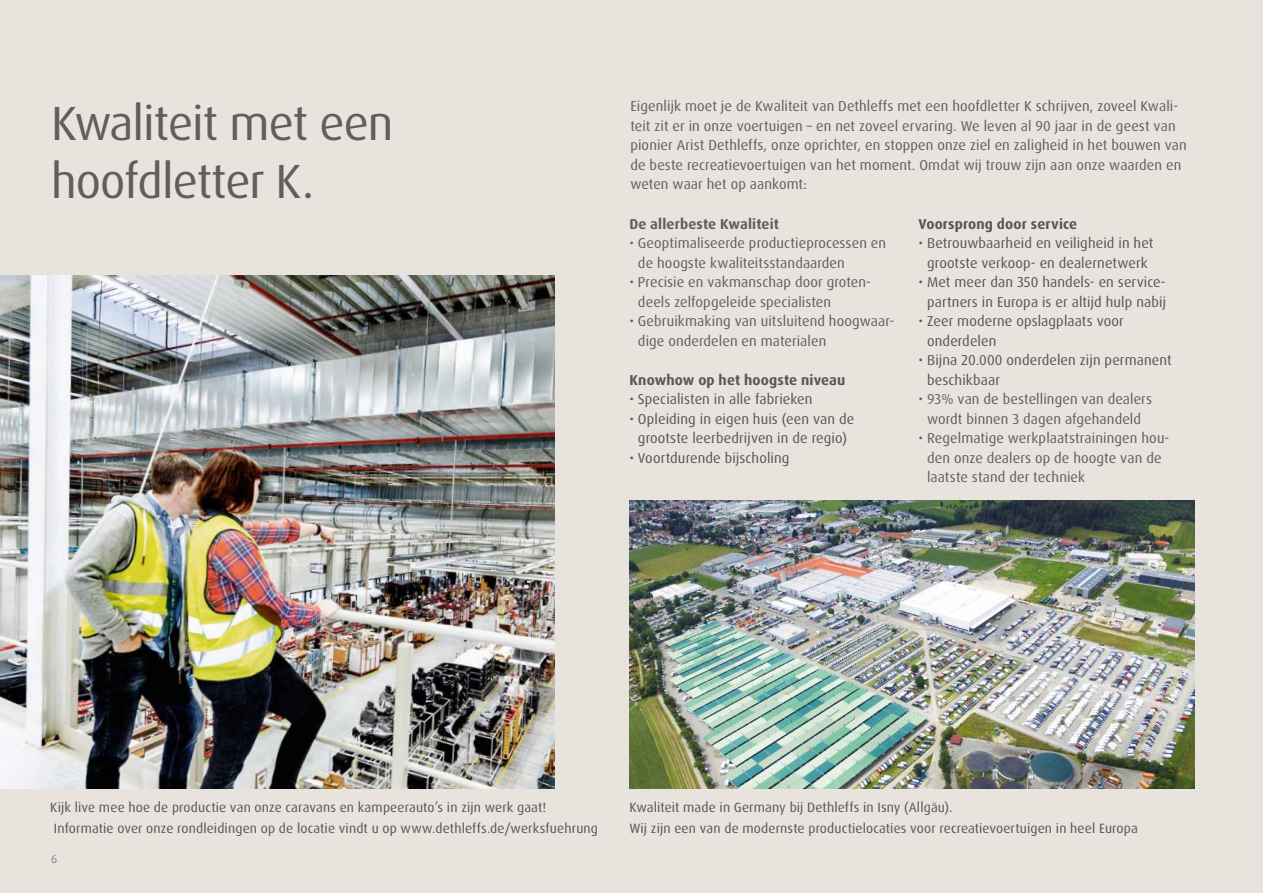
<style>
.page{position:relative;width:1263px;height:893px;background:#e8e3dc}
.page>*{position:absolute;margin:0;border:0;box-sizing:border-box;transform-origin:0 0}
.t1{font:48px/57.6px "Dax OT";letter-spacing:-.02em;color:#625e5f}
.t2{font:14.4px/19.5px "Dax OT";letter-spacing:.005em;color:#625e5f}
.t3{font:14.4px/19.5px "Dax OT";letter-spacing:.01em;color:#565656;text-align:center}
.t4{font:700 14.4px "Dax OT";letter-spacing:.01em;color:#565656}
.t5{font:700 14.4px "Dax OT";letter-spacing:.01em;color:#625e5f}
.t6{font:13.5px/21px "Dax OT";letter-spacing:.01em;color:#565656}
.t7{font:300 12px "Dax OT";color:#565656}
</style>
<div class="page">
<hr style="left:1262px;top:0;width:1px;height:893px;background:#fff">
<img style="left:0;top:276px;width:555px;height:512px">
<img style="left:629px;top:501px;width:566px;height:287px">
<h1 class="t1" style="left:51px;top:95px;width:344px">Kwaliteit met een hoofdletter K.</h1>
<p class="t2" style="left:630px;top:97px;width:558px">Eigenlijk moet je de Kwaliteit van Dethleffs met een hoofdletter K schrijven, zoveel Kwali&shy;teit zit er in onze voertuigen – en net zoveel ervaring. We leven al 90 jaar in de geest van pionier Arist Dethleffs, onze oprichter, en stoppen onze ziel en zaligheid in het bouwen van de beste recreatievoertuigen van het moment. Omdat wij trouw zijn aan onze waarden en weten waar het op aankomt:</p>
<p class="t5" style="left:629px;top:214px;width:151px">De allerbeste Kwaliteit</p>
<p class="t2" style="left:638px;top:234px;width:250px;text-indent:-9px">• Geoptimaliseerde productieprocessen en de hoogste kwaliteitsstandaarden</p>
<p class="t2" style="left:638px;top:273px;width:235px;text-indent:-9px">• Precisie en vakmanschap door groten&shy;deels zelfopgeleide specialisten</p>
<p class="t2" style="left:638px;top:312px;width:258px;text-indent:-9px">• Gebruikmaking van uitsluitend hoogwaar&shy;dige onderdelen en materialen</p>
<p class="t4" style="left:629px;top:370px;width:218px">Knowhow op het hoogste niveau</p>
<p class="t3" style="left:629px;top:390px;width:185px">• Specialisten in alle fabrieken</p>
<p class="t3" style="left:629px;top:409px;width:226px">• Opleiding in eigen huis (een van de grootste leerbedrijven in de regio)</p>
<p class="t3" style="left:629px;top:448px;width:162px">• Voortdurende bijscholing</p>
<p class="t4" style="left:918px;top:214px;width:160px">Voorsprong door service</p>
<p class="t3" style="left:918px;top:234px;width:236px">• Betrouwbaarheid en veiligheid in het grootste verkoop- en dealernetwerk</p>
<p class="t3" style="left:918px;top:273px;width:249px">• Met meer dan 350 handels- en service&shy;partners in Europa is er altijd hulp nabij</p>
<p class="t3" style="left:927px;top:312px;width:198px;text-align:left;text-indent:-9px">• Zeer moderne opslagplaats voor onderdelen</p>
<p class="t3" style="left:927px;top:351px;width:246px;text-align:left;text-indent:-9px">• Bijna 20.000 onderdelen zijn permanent beschikbaar</p>
<p class="t2" style="left:918px;top:390px;width:235px;text-align:center">• 93% van de bestellingen van dealers wordt binnen 3 dagen afgehandeld</p>
<p class="t2" style="left:927px;top:429px;width:244px;text-indent:-9px">• Regelmatige werkplaatstrainingen hou&shy;den onze dealers op de hoogte van de laatste stand der techniek</p>
<p class="t6" style="left:50px;top:797px;width:549px">Kijk live mee hoe de productie van onze caravans en kampeerauto’s in zijn werk gaat!<br>Informatie over onze rondleidingen op de locatie vindt u op www.dethleffs.de/werksfuehrung</p>
<p class="t6" style="left:629px;top:797px;width:510px">Kwaliteit made in Germany bij Dethleffs in Isny (Allgäu).<br>Wij zijn een van de modernste productielocaties voor recreatievoertuigen in heel Europa</p>
<p class="t7" style="left:51px;top:851px;width:8px">6</p>
</div>
